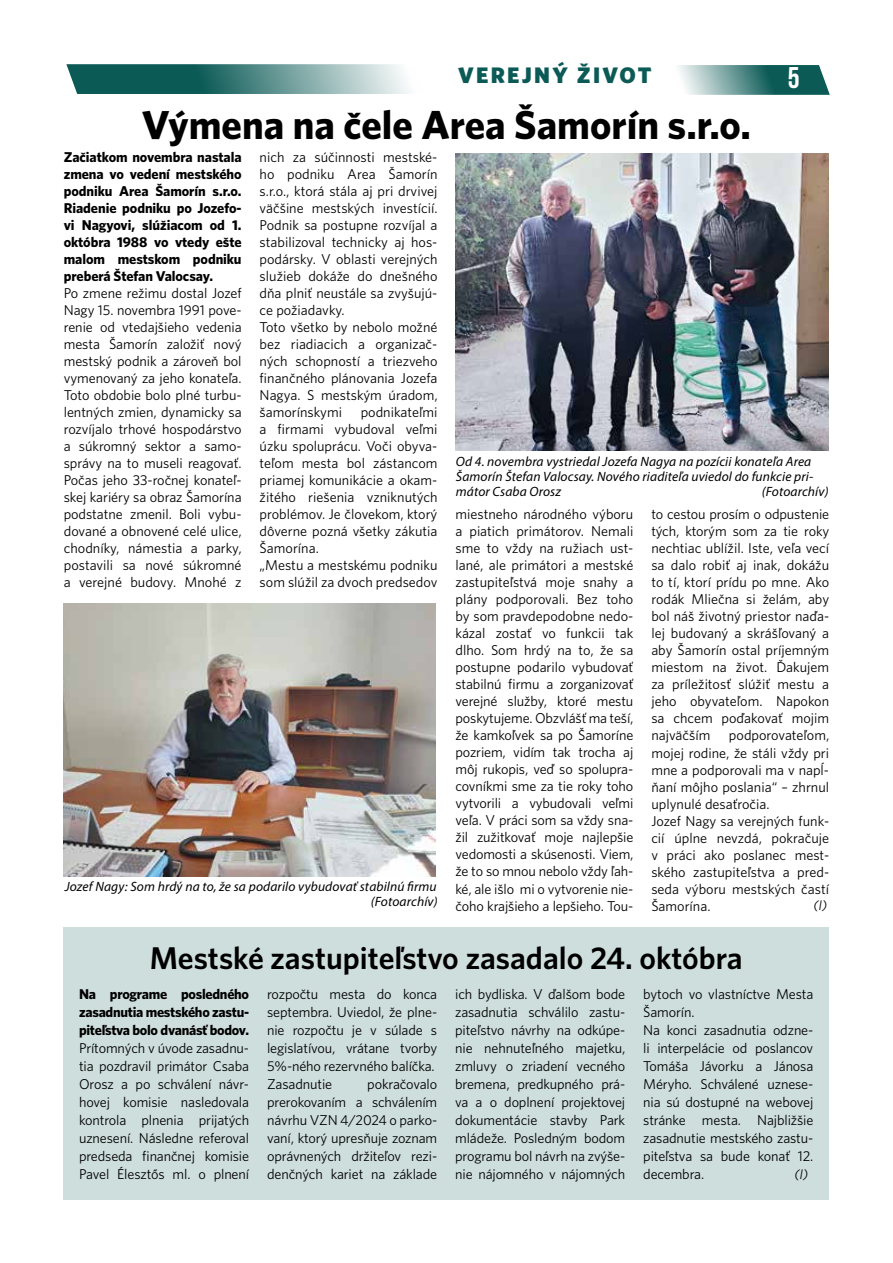
<style>
.page{position:relative;width:893px;height:1263px;background:#fff}
.page>*{position:absolute;margin:0;border:0;box-sizing:border-box;transform-origin:0 0}
.t1{font:40.5px "Whitney CE Bold";color:#000}
.t2{font:31.5px "Whitney CE Semibold";color:#000}
.t3{font:30px "Bebas Neue";color:#fff}
.t4{font:22.5px "Whitney CE Black";letter-spacing:.1em;color:#0b5a56}
.t5{font:14.25px/17px "Whitney C Ebook";color:#000;text-align:justify}
.t6{font:14.25px/17px "Whitney CE Bold";letter-spacing:-.02em;color:#000;text-align:justify}
.t7{font:italic 13.5px/15px "Myriad Pro";letter-spacing:.01em;color:#000}
.t8{font:italic 13.5px "Whitney C Ebook";color:#000}
</style>
<div class="page">
<svg style="left:678px;top:65px;width:152px;height:30px;background:#609391"></svg>
<svg style="left:66px;top:64px;width:343px;height:30px;background:#598f8c"></svg>
<div style="left:64px;top:927px;width:765px;height:272px;background:#cededd"></div>
<img style="left:456px;top:153px;width:373px;height:298px">
<img style="left:63px;top:604px;width:373px;height:272px">
<h3 class="t4" style="left:458px;top:62px;width:195px">VEREJNÝ ŽIVOT</h3>
<h3 class="t3" style="left:788px;top:61px;width:13px">5</h3>
<h1 class="t1" style="left:142px;top:101px;width:611px">Výmena na čele Area Šamorín s.r.o.</h1>
<p class="t6" style="left:64px;top:148px;width:179px">Začiatkom novembra nastala zmena vo vedení mestského podniku Area Šamorín s.r.o.<br>Riadenie podniku po Jozefo&shy;vi Nagyovi, slúžiacom od 1. októbra 1988 vo vtedy ešte malom mestskom podniku preberá Štefan Valocsay.</p>
<p class="t5" style="left:64px;top:284px;width:179px">Po zmene režimu dostal Jozef Nagy 15. novembra 1991 pove&shy;renie od vtedajšieho vedenia mesta Šamorín založiť nový mestský podnik a zároveň bol vymenovaný za jeho konateľa.<br>Toto obdobie bolo plné turbu&shy;lentných zmien, dynamicky sa rozvíjalo trhové hospodárstvo a súkromný sektor a samo&shy;správy na to museli reagovať.<br>Počas jeho 33-ročnej konateľ&shy;skej kariéry sa obraz Šamorína podstatne zmenil. Boli vybu&shy;dované a obnovené celé ulice, chodníky, námestia a parky, postavili sa nové súkromné a verejné budovy. Mnohé z</p>
<p class="t5" style="left:260px;top:148px;width:179px;text-align:left">nich za súčinnosti mestské&shy;ho podniku Area Šamorín s.r.o., ktorá stála aj pri drvivej väčšine mestských investícií.<br>Podnik sa postupne rozvíjal a stabilizoval technicky aj hos&shy;podársky. V oblasti verejných služieb dokáže do dnešného dňa plniť neustále sa zvyšujú&shy;ce požiadavky.<br>Toto všetko by nebolo možné bez riadiacich a organizač&shy;ných schopností a triezveho finančného plánovania Jozefa<br>Nagya. S mestským úradom, šamorínskymi</p>
<p class="t5" style="left:260px;top:403px;width:179px;text-align:left;text-indent:101px">podnikateľmi a firmami vybudoval veľmi úzku spoluprácu. Voči obyva&shy;teľom mesta bol zástancom priamej komunikácie a okam&shy;žitého riešenia vzniknutých problémov. Je človekom, ktorý dôverne pozná všetky zákutia<br>Šamorína.<br>„Mestu a mestskému podniku som slúžil za dvoch predsedov</p>
<p class="t7" style="left:65px;top:879px;width:374px;text-align:right">Jozef Nagy: Som hrdý na to, že sa podarilo vybudovať stabilnú firmu (Fotoarchív)</p>
<p class="t7" style="left:456px;top:454px;width:359px">Od 4. novembra vystriedal Jozefa Nagya na pozícii konateľa Area<br>Šamorín Štefan Valocsay. Nového riaditeľa uviedol do funkcie pri&shy;mátor Csaba Orosz</p>
<p class="t7" style="left:762px;top:484px;width:68px">(Fotoarchív)</p>
<p class="t5" style="left:455px;top:505px;width:179px">miestneho národného výboru a piatich primátorov. Nemali sme to vždy na ružiach ust&shy;lané, ale primátori a mestské zastupiteľstvá moje snahy a plány podporovali. Bez toho by som pravdepodobne nedo&shy;kázal zostať vo funkcii tak dlho. Som hrdý na to, že sa postupne podarilo vybudovať stabilnú firmu a zorganizovať verejné služby, ktoré mestu poskytujeme. Obzvlášť ma teší, že kamkoľvek sa po Šamoríne pozriem, vidím tak trocha aj môj rukopis, veď so spolupra&shy;covníkmi sme za tie roky toho vytvorili a vybudovali veľmi veľa. V práci som sa vždy sna&shy;žil zužitkovať moje najlepšie vedomosti a skúsenosti. Viem, že to so mnou nebolo vždy ľah&shy;ké, ale išlo mi o vytvorenie nie&shy;čoho krajšieho a lepšieho. Tou-</p>
<p class="t5" style="left:651px;top:506px;width:179px">to cestou prosím o odpustenie tých, ktorým som za tie roky nechtiac ublížil. Iste, veľa vecí sa dalo robiť aj inak, dokážu to tí, ktorí prídu po mne. Ako rodák Mliečna si želám, aby bol náš životný priestor naďa&shy;lej budovaný a skrášľovaný a aby Šamorín ostal príjemným miestom na život. Ďakujem za príležitosť slúžiť mestu a jeho obyvateľom. Napokon sa chcem poďakovať mojim najväčším</p>
<p class="t5" style="left:651px;top:727px;width:179px;text-align:left;text-indent:78px">podporovateľom, mojej rodine, že stáli vždy pri mne a podporovali ma v napĺ&shy;ňaní môjho poslania“ – zhrnul uplynulé desaťročia.<br>Jozef Nagy sa verejných funk&shy;cií úplne nevzdá, pokračuje v práci ako poslanec mest&shy;ského zastupiteľstva a pred&shy;seda výboru mestských častí<br>Šamorína.</p>
<p class="t8" style="left:813px;top:898px;width:15px">(l)</p>
<h2 class="t2" style="left:150px;top:940px;width:594px">Mestské zastupiteľstvo zasadalo 24. októbra</h2>
<p class="t6" style="left:79px;top:984px;width:172px;line-height:18px">Na programe posledného zasadnutia mestského zastu&shy;piteľstva bolo dvanásť bodov.</p>
<p class="t5" style="left:79px;top:1038px;width:172px;line-height:18px">Prítomných v úvode zasadnu&shy;tia pozdravil primátor Csaba Orosz a po schválení návr&shy;hovej komisie nasledovala kontrola plnenia prijatých uznesení. Následne referoval predseda finančnej komisie Pavel Élesztős ml. o plnení</p>
<p class="t5" style="left:267px;top:984px;width:172px;line-height:18px;text-align:left">rozpočtu mesta do konca septembra. Uviedol, že plne&shy;nie rozpočtu je v súlade s legislatívou, vrátane tvorby<br>5%-ného rezervného balíčka.<br>Zasadnutie</p>
<p class="t5" style="left:267px;top:1074px;width:172px;line-height:18px;text-indent:100px">pokračovalo prerokovaním a schválením návrhu VZN 4/2024 o parko&shy;vaní, ktorý upresňuje zoznam oprávnených držiteľov rezi&shy;denčných kariet na základe</p>
<p class="t5" style="left:455px;top:984px;width:172px;line-height:18px">ich bydliska. V ďalšom bode zasadnutia schválilo zastu&shy;piteľstvo návrhy na odkúpe&shy;nie nehnuteľného majetku, zmluvy o zriadení vecného bremena, predkupného prá&shy;va a o doplnení projektovej dokumentácie stavby Park mládeže. Posledným bodom programu bol návrh na zvýše&shy;nie nájomného v nájomných</p>
<p class="t5" style="left:643px;top:984px;width:172px;line-height:18px;text-align:left">bytoch vo vlastníctve Mesta<br>Šamorín.<br>Na konci zasadnutia odzne&shy;li interpelácie od poslancov<br>Tomáša Jávorku a Jánosa<br>Méryho. Schválené uznese&shy;nia sú dostupné na webovej stránke mesta. Najbližšie zasadnutie mestského zastu&shy;piteľstva sa bude konať 12. decembra.</p>
<p class="t8" style="left:794px;top:1166px;width:15px">(l)</p>
</div>
